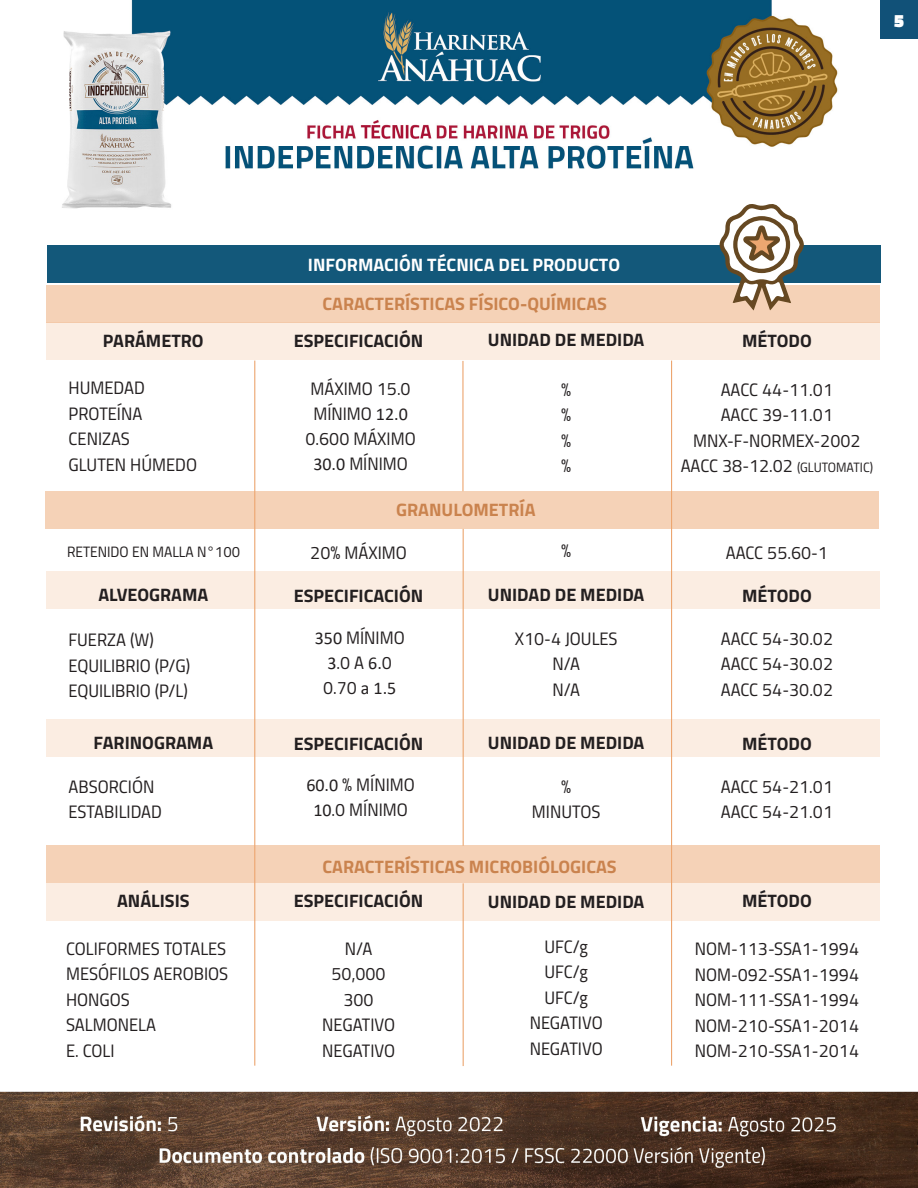
<style>
.page{position:relative;width:918px;height:1188px;background:#fff}
.page>*{position:absolute;margin:0;border:0;box-sizing:border-box;transform-origin:0 0}
.t1{font:18px/25.5px "Titillium Regular Upright";color:#231f20;text-align:center}
.t2{font:700 18px "Titillium";color:#231f20}
.t3{font:700 18px "Titillium";color:#ca834e}
.t4{font:700 18px "Titillium";color:#fff}
.t5{font:900 18px "Titillium";color:#fff}
.t6{font:15px "Titillium Regular Upright";color:#231f20}
.s1{font-family:"Calibri"}
.s2{font-size:13.5px}
</style>
<div class="page">
<img style="left:0;top:0;width:918px;height:1188px">
<div style="left:47px;top:245px;width:834px;height:37px;background:#13587a"></div>
<hr style="left:254px;top:361px;width:1px;height:705px;background:#eca670">
<hr style="left:463px;top:529px;width:1px;height:317px;background:#eca670">
<hr style="left:463px;top:883px;width:1px;height:183px;background:#eca670">
<hr style="left:671px;top:361px;width:1px;height:705px;background:#eca670">
<div style="left:46px;top:322px;width:834px;height:38px;background:#fbede2"></div>
<div style="left:46px;top:285px;width:834px;height:37px;background:#f5d2b7"></div>
<div style="left:46px;top:883px;width:834px;height:38px;background:#fbede2"></div>
<div style="left:46px;top:845px;width:834px;height:38px;background:#f5d2b7"></div>
<div style="left:46px;top:572px;width:834px;height:37px;background:#fbede2"></div>
<div style="left:46px;top:719px;width:834px;height:38px;background:#fbede2"></div>
<svg style="left:718px;top:108px;width:87px;height:203px"></svg>
<div style="left:45px;top:491px;width:834px;height:38px;background:#f5d2b7"></div>
<hr style="left:462px;top:361px;width:2px;height:130px;background:#eca670">
<div style="left:880px;top:0;width:38px;height:38px;background:#115178"></div>
<p class="t5" style="left:894px;top:7px;width:11px">5</p>
<p class="t4" style="left:308px;top:251px;width:314px">INFORMACIÓN TÉCNICA DEL PRODUCTO</p>
<p class="t3" style="left:322px;top:289px;width:286px">CARACTERÍSTICAS FÍSICO-QUÍMICAS</p>
<p class="t2" style="left:488px;top:326px;width:158px">UNIDAD DE MEDIDA</p>
<p class="t2" style="left:742px;top:327px;width:71px">MÉTODO</p>
<p class="t2" style="left:103px;top:327px;width:102px">PARÁMETRO</p>
<p class="t2" style="left:294px;top:327px;width:131px">ESPECIFICACIÓN</p>
<p class="t1" style="left:69px;top:374px;width:130px;text-align:left">HUMEDAD<br>PROTEÍNA<br>CENIZAS<br>GLUTEN HÚMEDO</p>
<p class="t1" style="left:305px;top:375px;width:112px">MÁXIMO 15.0<br>MÍNIMO <span class="s1">12.0<br></span>0.600 MÁXIMO<br><span class="s1">30.0</span> MÍNIMO</p>
<p class="t1" style="left:561px;top:376px;width:12px;text-align:justify">% % % %</p>
<p class="t1" style="left:681px;top:376px;width:194px">AACC 44-11.01<br>AACC 39-11.01<br>MNX-F-NORMEX-2002<br>AACC 38-12.02 <span class="s2">(GLUTOMATIC)</span></p>
<p class="t3" style="left:396px;top:496px;width:141px">GRANULOMETRÍA</p>
<p class="t6" style="left:67px;top:541px;width:175px">RETENIDO EN MALLA N°100</p>
<p class="t1" style="left:310px;top:539px;width:98px">20% MÁXIMO</p>
<p class="t1" style="left:561px;top:537px;width:12px">%</p>
<p class="t1" style="left:726px;top:539px;width:104px">AACC 55.60-1</p>
<p class="t2" style="left:98px;top:581px;width:111px">ALVEOGRAMA</p>
<p class="t2" style="left:294px;top:582px;width:131px">ESPECIFICACIÓN</p>
<p class="t2" style="left:488px;top:581px;width:158px">UNIDAD DE MEDIDA</p>
<p class="t2" style="left:742px;top:582px;width:71px">MÉTODO</p>
<p class="t1" style="left:68px;top:626px;width:123px;text-align:left">FUERZA (W)<br>EQUILIBRIO (P/G)<br>EQUILIBRIO (P/L)</p>
<p class="t1" style="left:315px;top:624px;width:91px;line-height:25px"><span class="s1">350</span> MÍNIMO<br><span class="s1">3</span>.0 A <span class="s1">6.</span>0<br>0.70 <span class="s1">a 1.5</span></p>
<p class="t1" style="left:515px;top:625px;width:104px">X10-4 JOULES<br>N/A<br>N/A</p>
<p class="t1" style="left:721px;top:625px;width:114px;text-align:justify">AACC 54-30.02<br>AACC 54-30.02<br>AACC 54-30.02</p>
<p class="t2" style="left:94px;top:729px;width:121px">FARINOGRAMA</p>
<p class="t2" style="left:294px;top:729px;width:131px">ESPECIFICACIÓN</p>
<p class="t2" style="left:488px;top:729px;width:158px">UNIDAD DE MEDIDA</p>
<p class="t2" style="left:742px;top:729px;width:71px">MÉTODO</p>
<p class="t1" style="left:69px;top:773px;width:95px;text-align:left">ABSORCIÓN<br>ESTABILIDAD</p>
<p class="t1" style="left:306px;top:772px;width:110px;line-height:24.8px"><span class="s1">60.0</span> % MÍNIMO<br><span class="s1">10</span>.0 MÍNIMO</p>
<p class="t1" style="left:532px;top:773px;width:70px">%<br>MINUTOS</p>
<p class="t1" style="left:721px;top:773px;width:114px;text-align:left">AACC 54-21.01<br>AACC 54-21.01</p>
<p class="t3" style="left:323px;top:853px;width:296px">CARACTERÍSTICAS MICROBIÓLOGICAS</p>
<p class="t2" style="left:488px;top:888px;width:158px">UNIDAD DE MEDIDA</p>
<p class="t2" style="left:742px;top:887px;width:71px">MÉTODO</p>
<p class="t2" style="left:117px;top:887px;width:74px">ANÁLISIS</p>
<p class="t2" style="left:294px;top:887px;width:131px">ESPECIFICACIÓN</p>
<p class="t1" style="left:530px;top:933px;width:75px">UFC/g<br>UFC/g<br>UFC/g<br>NEGATIVO<br>NEGATIVO</p>
<p class="t1" style="left:66px;top:935px;width:164px;text-align:left">COLIFORMES TOTALES<br>MESÓFILOS AEROBIOS<br>HONGOS<br>SALMONELA<br>E. COLI</p>
<p class="t1" style="left:322px;top:935px;width:75px">N/A<br>50,000<br>300<br>NEGATIVO<br>NEGATIVO</p>
<p class="t1" style="left:695px;top:935px;width:166px;text-align:justify">NOM-113-SSA1-1994<br>NOM-092-SSA1-1994<br>NOM-111-SSA1-1994<br>NOM-210-SSA1-2014<br>NOM-210-SSA1-2014</p>
</div>
